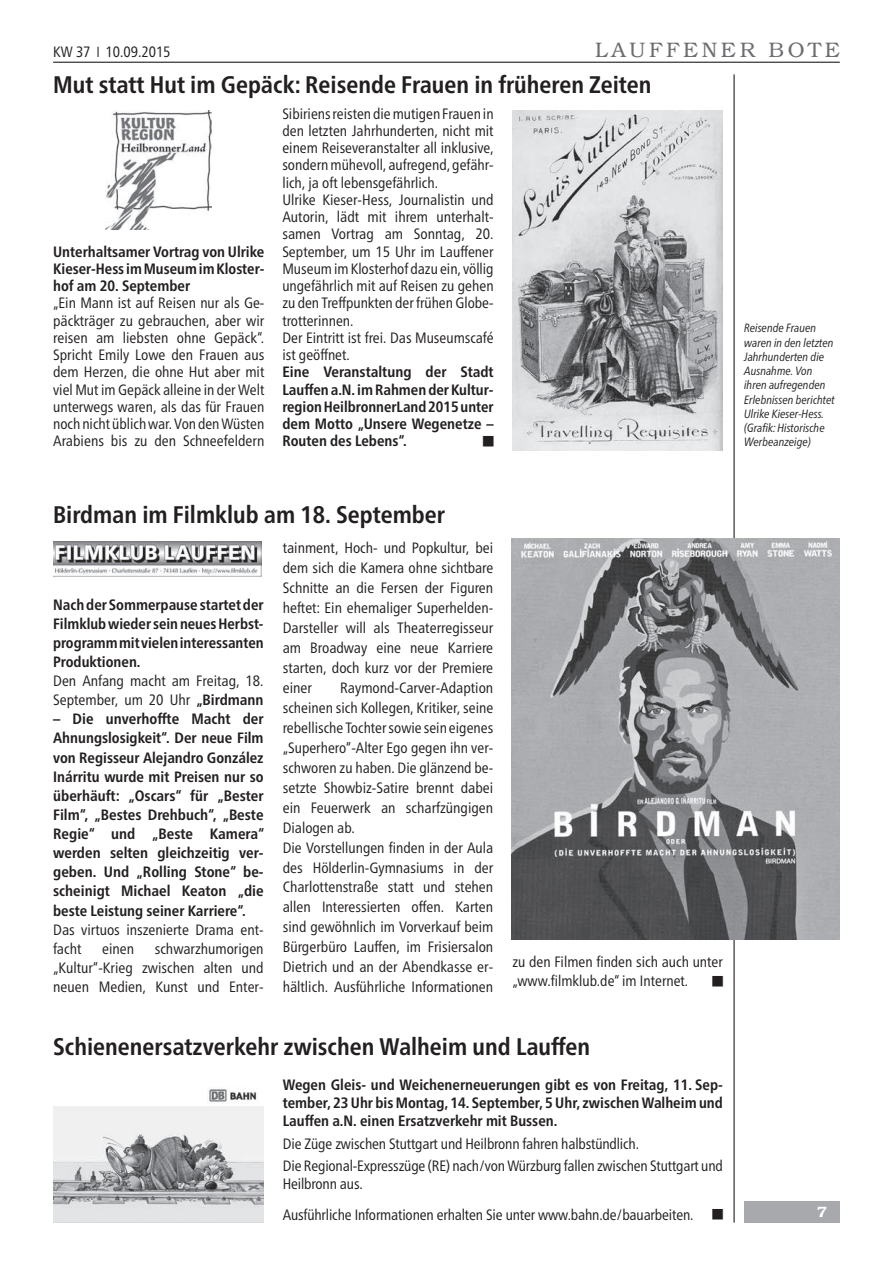
<style>
.page{position:relative;width:893px;height:1263px;background:#fff}
.page>*{position:absolute;margin:0;border:0;box-sizing:border-box;transform-origin:0 0}
.t1{font:700 condensed 24px "Frutiger Neue LTW1 G";color:#231f20}
.t2{font:300 21px "Bookman LT";letter-spacing:.17em;color:#6c6d70}
.t3{font:condensed 15px/17.2px "Frutiger Neue LTW1 G";color:#231f20}
.t4{font:700 condensed 15px/19px "Frutiger Neue LTW1 G";color:#231f20;text-align:justify}
.t5{font:600 15px "Bookman LT";color:#fff}
.t6{font:italic condensed 12px/14.2px "Frutiger Neue LTW1 G";color:#231f20}
.t7{font:10.5px "European Pi One";color:#231f20}
.s1{font-weight:700}
</style>
<div class="page">
<hr style="left:53px;top:62px;width:787px;height:1px;background:#231f20">
<hr style="left:733px;top:74px;width:2px;height:1148px;background:#231f20">
<div style="left:744px;top:1201px;width:96px;height:21px;background:#a8a9ad"></div>
<img style="left:513px;top:111px;width:210px;height:340px">
<img style="left:105px;top:111px;width:107px;height:118px">
<img style="left:53px;top:541px;width:209px;height:36px">
<img style="left:512px;top:539px;width:327px;height:400px">
<img style="left:53px;top:1089px;width:211px;height:134px">
<p class="t3" style="left:53px;top:42px;width:119px">KW 37 10.09.2015</p>
<h2 class="t2" style="left:595px;top:38px;width:246px">LAUFFENER BOTE</h2>
<h1 class="t1" style="left:53px;top:66px;width:600px">Mut statt Hut im Gepäck: Reisende Frauen in früheren Zeiten</h1>
<p class="t4" style="left:53px;top:241px;width:213px;line-height:17.2px">Unterhaltsamer Vortrag von Ulrike Kieser-Hess im Museum im Kloster&shy;hof am 20. September</p>
<p class="t3" style="left:53px;top:293px;width:213px;text-align:justify">„Ein Mann ist auf Reisen nur als Ge&shy;päckträger zu gebrauchen, aber wir reisen am liebsten ohne Gepäck“.<br>Spricht Emily Lowe den Frauen aus dem Herzen, die ohne Hut aber mit viel Mut im Gepäck alleine in der Welt unterwegs waren, als das für Frauen noch nicht üblich war. Von den Wüsten Arabiens bis zu den Schneefeldern</p>
<p class="t3" style="left:282px;top:104px;width:213px">Sibiriens reisten die mutigen Frauen in den letzten Jahrhunderten, nicht mit einem Reiseveranstalter all inklusive, sondern mühevoll, aufregend, gefähr&shy;lich, ja oft lebensgefährlich.<br>Ulrike Kieser-Hess, Journalistin und Autorin, lädt mit ihrem unterhalt&shy;samen Vortrag am Sonntag, 20.<br>September, um 15 Uhr im Lauffener Museum im Klosterhof dazu ein, völlig ungefährlich mit auf Reisen zu gehen zu den Treffpunkten der frühen Globe&shy;trotterinnen.<br>Der Eintritt ist frei. Das Museumscafé ist geöffnet.</p>
<p class="t4" style="left:282px;top:362px;width:213px;line-height:17.2px">Eine Veranstaltung der Stadt Lauffen a.N. im Rahmen der Kultur&shy;region HeilbronnerLand 2015 unter dem Motto „Unsere Wegenetze – Routen des Lebens“.</p>
<p class="t7" style="left:483px;top:436px;width:12px">W</p>
<p class="t6" style="left:744px;top:320px;width:92px">Reisende Frauen waren in den letzten<br>Jahrhunderten die<br>Ausnahme. Von ihren aufregenden<br>Erlebnissen berichtet<br>Ulrike Kieser-Hess. (Grafik: Historische<br>Werbeanzeige)</p>
<h1 class="t1" style="left:53px;top:497px;width:393px">Birdman im Filmklub am 18. September</h1>
<p class="t4" style="left:53px;top:593px;width:212px">Nach der Sommerpause startet der Filmklub wieder sein neues Herbst&shy;programm mit vielen interessanten Produktionen.</p>
<p class="t3" style="left:53px;top:670px;width:212px;line-height:19.2px">Den Anfang macht am Freitag, 18.<br>September, um 20 Uhr <span class="s1">„Birdmann</span></p>
<p class="t4" style="left:53px;top:708px;width:213px">– Die unverhoffte Macht der Ahnungslosigkeit“. Der neue Film von Regisseur Alejandro González Inárritu wurde mit Preisen nur so überhäuft: „Oscars“ für „Bester Film“, „Bestes Drehbuch“, „Beste Regie“ und „Beste Kamera“ werden selten gleichzeitig ver&shy;geben. Und „Rolling Stone“ be&shy;scheinigt Michael Keaton „die beste Leistung seiner Karriere“.</p>
<p class="t3" style="left:53px;top:919px;width:212px;line-height:19px">Das virtuos inszenierte Drama ent&shy;facht</p>
<p class="t3" style="left:53px;top:938px;width:212px;line-height:19.2px;text-align:justify;text-indent:102px">schwarzhumorigen „Kultur“-Krieg zwischen alten und neuen Medien, Kunst und Enter-</p>
<p class="t3" style="left:102px;top:939px;width:34px">einen</p>
<p class="t3" style="left:283px;top:537px;width:212px;line-height:20px;text-align:justify">tainment, Hoch- und Popkultur, bei dem sich die Kamera ohne sichtbare Schnitte an die Fersen der Figuren heftet: Ein ehemaliger Superhelden-Darsteller will als Theaterregisseur am Broadway eine neue Karriere starten, doch kurz vor der Premiere einer</p>
<p class="t3" style="left:283px;top:676px;width:212px;line-height:20px;text-indent:57px">Raymond-Carver-Adaption scheinen sich Kollegen, Kritiker, seine rebellische Tochter sowie sein eigenes „Superhero“-Alter Ego gegen ihn ver&shy;schworen zu haben. Die glänzend be&shy;setzte Showbiz-Satire brennt dabei ein Feuerwerk an scharfzüngigen Dialogen ab.<br>Die Vorstellungen finden in der Aula des Hölderlin-Gymnasiums in der Charlottenstraße statt und stehen allen Interessierten offen. Karten sind gewöhnlich im Vorverkauf beim Bürgerbüro Lauffen, im Frisiersalon Dietrich und an der Abendkasse er&shy;hältlich. Ausführliche Informationen</p>
<p class="t3" style="left:512px;top:951px;width:212px;line-height:19.2px">zu den Filmen finden sich auch unter „www.filmklub.de“ im Internet.</p>
<p class="t7" style="left:712px;top:975px;width:12px">W</p>
<h1 class="t1" style="left:53px;top:1029px;width:538px">Schienenersatzverkehr zwischen Walheim und Lauffen</h1>
<p class="t4" style="left:283px;top:1075px;width:442px;line-height:18px">Wegen Gleis- und Weichenerneuerungen gibt es von Freitag, 11. Sep&shy;tember, 23 Uhr bis Montag, 14. September, 5 Uhr, zwischen Walheim und Lauffen a.N. einen Ersatzverkehr mit Bussen.</p>
<p class="t3" style="left:283px;top:1131px;width:442px;line-height:22.2px">Die Züge zwischen Stuttgart und Heilbronn fahren halbstündlich.<br>Die Regional-Expresszüge (RE) nach/von Würzburg fallen zwischen Stuttgart und</p>
<p class="t3" style="left:283px;top:1167px;width:412px;line-height:30.8px">Heilbronn aus.<br>Ausführliche Informationen erhalten Sie unter www.bahn.de/bauarbeiten.</p>
<p class="t7" style="left:712px;top:1209px;width:12px">W</p>
<p class="t5" style="left:817px;top:1203px;width:11px">7</p>
</div>
